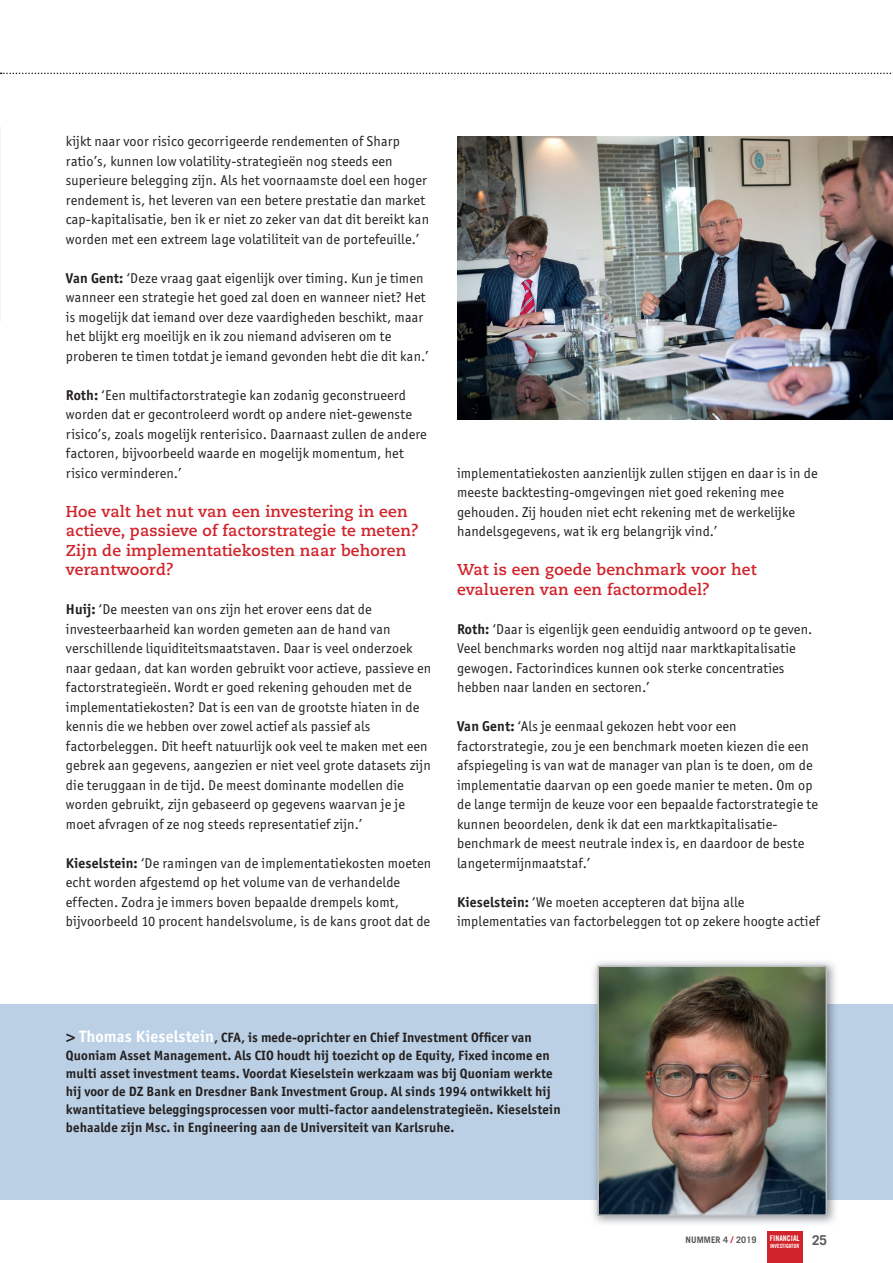
<style>
.page{position:relative;width:893px;height:1263px;background:#fff}
.page>*{position:absolute;margin:0;border:0;box-sizing:border-box;transform-origin:0 0}
.t1{font:700 15.75px/19.5px "Caecilia LT";letter-spacing:.01em;color:#d1232a}
.t2{font:14.25px/19.5px "Officina San ITC";letter-spacing:.01em;color:#231f20}
.t3{font:700 13.5px/18px "Officina San ITC";letter-spacing:.01em;color:#231f20}
.t4{font:700 13.5px "Trade Gothic LT";color:#57585a}
.t5{font:700 9px "Trade Gothic LT";letter-spacing:.01em;color:#57585a}
.t6{font:7.8px "Trade Gothic LT Bold Cond Twenty";color:#fff}
.t7{font:5.7px "Trade Gothic LT Bold Cond Twenty";color:#fff}
.s1{font-weight:700}
.s2{font-family:"Caecilia LT";font-weight:800;font-size:16.5px}
.s3{font-size:16.5px;color:#fff}
.s4{color:#d1232a}
</style>
<div class="page">
<svg style="left:0;top:73px;width:893px;height:1px"></svg>
<div style="left:0;top:1004px;width:893px;height:195px;background:#bbd0e4"></div>
<img style="left:591px;top:961px;width:247px;height:263px">
<img style="left:591px;top:1004px;width:247px;height:195px">
<img style="left:600px;top:968px;width:224px;height:245px">
<div style="left:597px;top:965px;width:230px;height:251px;border:2px solid #bcbdc0"></div>
<div style="left:767px;top:1231px;width:35px;height:32px;background:#d1232a"></div>
<img style="left:457px;top:137px;width:436px;height:282px">
<p class="t2" style="left:66px;top:132px;width:365px">kijkt naar voor risico gecorrigeerde rendementen of Sharp ratio’s, kunnen low volatility-strategieën nog steeds een superieure belegging zijn. Als het voornaamste doel een hoger rendement is, het leveren van een betere prestatie dan market cap-kapitalisatie, ben ik er niet zo zeker van dat dit bereikt kan worden met een extreem lage volatiliteit van de portefeuille.’</p>
<p class="t2" style="left:66px;top:268px;width:364px"><span class="s1">Van Gent:</span> ‘Deze vraag gaat eigenlijk over timing. Kun je timen wanneer een strategie het goed zal doen en wanneer niet? Het is mogelijk dat iemand over deze vaardigheden beschikt, maar het blijkt erg moeilijk en ik zou niemand adviseren om te proberen te timen totdat je iemand gevonden hebt die dit kan.’</p>
<p class="t2" style="left:66px;top:385px;width:362px"><span class="s1">Roth:</span> ‘Een multifactorstrategie kan zodanig geconstrueerd worden dat er gecontroleerd wordt op andere niet-gewenste risico’s, zoals mogelijk renterisico. Daarnaast zullen de andere factoren, bijvoorbeeld waarde en mogelijk momentum, het risico verminderen.’</p>
<p class="t1" style="left:66px;top:502px;width:354px">Hoe valt het nut van een investering in een actieve, passieve of factorstrategie te meten?<br>Zijn de implementatiekosten naar behoren verantwoord?</p>
<p class="t2" style="left:66px;top:600px;width:367px"><span class="s1">Huij:</span> ‘De meesten van ons zijn het erover eens dat de investeerbaarheid kan worden gemeten aan de hand van verschillende liquiditeitsmaatstaven. Daar is veel onderzoek naar gedaan, dat kan worden gebruikt voor actieve, passieve en factorstrategieën. Wordt er goed rekening gehouden met de implementatiekosten? Dat is een van de grootste hiaten in de kennis die we hebben over zowel actief als passief als factorbeleggen. Dit heeft natuurlijk ook veel te maken met een gebrek aan gegevens, aangezien er niet veel grote datasets zijn die teruggaan in de tijd. De meest dominante modellen die worden gebruikt, zijn gebaseerd op gegevens waarvan je je moet afvragen of ze nog steeds representatief zijn.’</p>
<p class="t2" style="left:66px;top:853px;width:367px"><span class="s1">Kieselstein:</span> ‘De ramingen van de implementatiekosten moeten echt worden afgestemd op het volume van de verhandelde effecten. Zodra je immers boven bepaalde drempels komt, bijvoorbeeld 10 procent handelsvolume, is de kans groot dat de</p>
<p class="t2" style="left:457px;top:463px;width:362px">implementatiekosten aanzienlijk zullen stijgen en daar is in de meeste backtesting-omgevingen niet goed rekening mee gehouden. Zij houden niet echt rekening met de werkelijke handelsgegevens, wat ik erg belangrijk vind.’</p>
<p class="t1" style="left:457px;top:560px;width:301px">Wat is een goede benchmark voor het evalueren van een factormodel?</p>
<p class="t2" style="left:457px;top:619px;width:357px"><span class="s1">Roth:</span> ‘Daar is eigenlijk geen eenduidig antwoord op te geven.<br>Veel benchmarks worden nog altijd naar marktkapitalisatie gewogen. Factorindices kunnen ook sterke concentraties hebben naar landen en sectoren.’</p>
<p class="t2" style="left:457px;top:717px;width:362px"><span class="s1">Van Gent:</span> ‘Als je eenmaal gekozen hebt voor een factorstrategie, zou je een benchmark moeten kiezen die een afspiegeling is van wat de manager van plan is te doen, om de implementatie daarvan op een goede manier te meten. Om op de lange termijn de keuze voor een bepaalde factorstrategie te kunnen beoordelen, denk ik dat een marktkapitalisatie&shy;benchmark de meest neutrale index is, en daardoor de beste langetermijnmaatstaf.’</p>
<p class="t2" style="left:457px;top:892px;width:364px"><span class="s1">Kieselstein:</span> ‘We moeten accepteren dat bijna alle implementaties van factorbeleggen tot op zekere hoogte actief</p>
<p class="t3" style="left:66px;top:1028px;width:496px"><span class="s2">&gt;</span> <span class="s3">Thomas Kieselstein</span>, CFA, is mede-oprichter en Chief Investment Officer van Quoniam Asset Management. Als CIO houdt hij toezicht op de Equity, Fixed income en multi asset investment teams. Voordat Kieselstein werkzaam was bij Quoniam werkte hij voor de DZ Bank en Dresdner Bank Investment Group. Al sinds 1994 ontwikkelt hij kwantitatieve beleggingsprocessen voor multi-factor aandelenstrategieën. Kieselstein behaalde zijn Msc. in Engineering aan de Universiteit van Karlsruhe.</p>
<p class="t5" style="left:686px;top:1234px;width:72px">NUMMER 4 <span class="s4">/</span> 2019</p>
<p class="t4" style="left:812px;top:1232px;width:17px">25</p>
<p class="t6" style="left:770px;top:1233px;width:31px">FINANCIAL</p>
<p class="t7" style="left:770px;top:1242px;width:31px">INVESTIGATOR</p>
</div>
